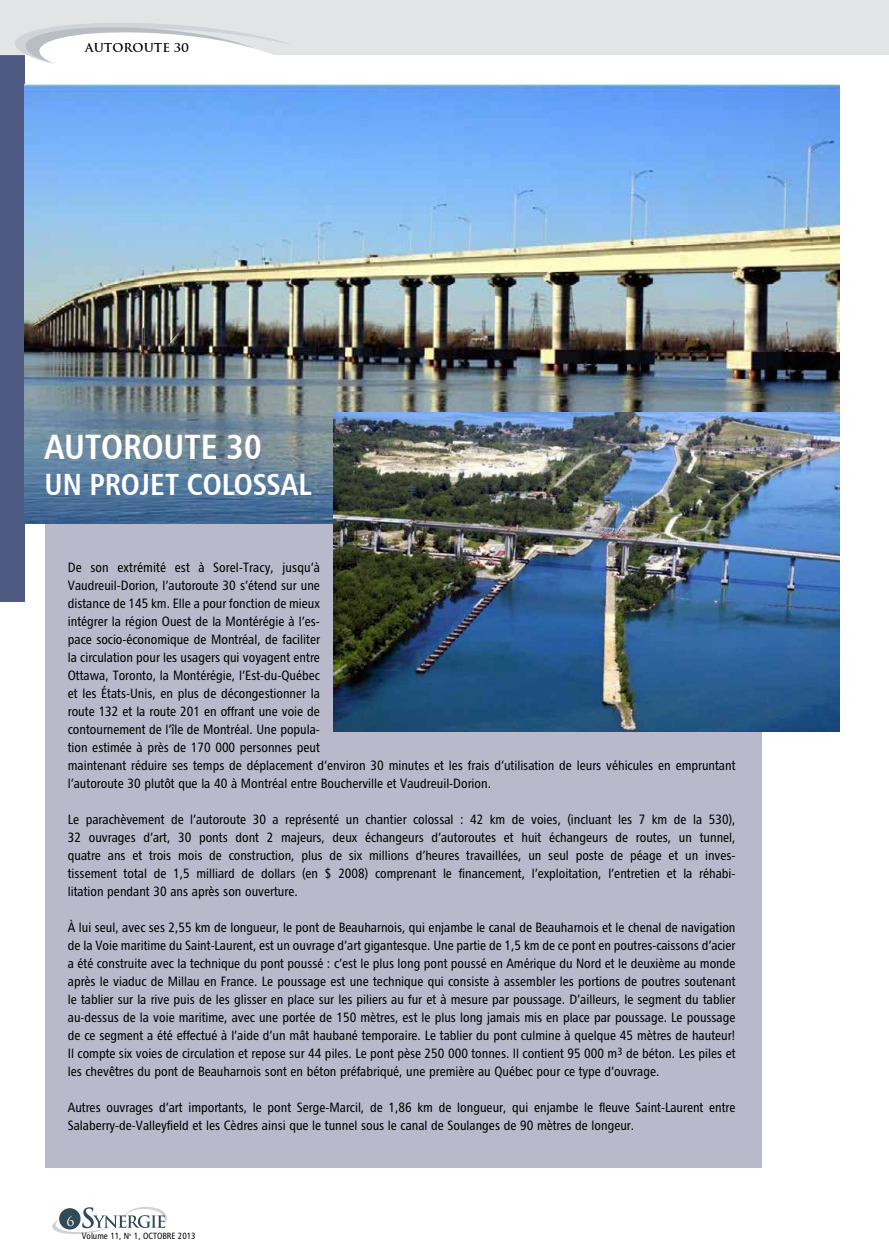
<style>
.page{position:relative;width:889px;height:1255px;background:#fff}
.page>*{position:absolute;margin:0;border:0;box-sizing:border-box;transform-origin:0 0}
.t1{font:34.5px "Chaloult Cond Demi Gras Normal";color:#fff}
.t2{font:30px "Chaloult Cond Demi Gras Normal";color:#fff}
.t3{font:13.5px/18px "Chaloult Cond";color:#000}
.t4{font:13.5px "Trajan";color:#fff}
.t5{font:700 12px "Trajan";color:#000}
.t6{font:9px "Chaloult Cond";color:#000}
</style>
<div class="page">
<div style="left:45px;top:464px;width:716px;height:703px;background:#b9b9cb"></div>
<svg style="left:52px;top:1207px;width:115px;height:27px"></svg>
<div style="left:59px;top:1208px;width:22px;height:21px;background:#314a57;border-radius:50%"></div>
<div style="left:0;top:20px;width:25px;height:581px;background:#4f5a82"></div>
<img style="left:25px;top:85px;width:814px;height:439px">
<img style="left:334px;top:412px;width:505px;height:319px">
<div style="left:0;top:0;width:889px;height:55px;background:#e2e4e6"></div>
<svg style="left:14px;top:19px;width:280px;height:45px"></svg>
<p class="t5" style="left:85px;top:41px;width:105px">AUTOROUTE 30</p>
<h1 class="t1" style="left:45px;top:424px;width:218px">AUTOROUTE 30</h1>
<h2 class="t2" style="left:45px;top:465px;width:268px">UN PROJET COLOSSAL</h2>
<p class="t3" style="left:68px;top:558px;width:669px">De son extrémité est à Sorel-Tracy, jusqu’à<br>Vaudreuil-Dorion, l’autoroute 30 s’étend sur une<br>distance de 145 km. Elle a pour fonction de mieux<br>intégrer la région Ouest de la Montérégie à l’es-<br>pace socio-économique de Montréal, de faciliter<br>la circulation pour les usagers qui voyagent entre<br>Ottawa, Toronto, la Montérégie, l’Est-du-Québec<br>et les États-Unis, en plus de décongestionner la<br>route 132 et la route 201 en offrant une voie de<br>contournement de l’île de Montréal. Une popula-<br>tion estimée à près de 170 000 personnes peut<br>maintenant réduire ses temps de déplacement d’environ 30 minutes et les frais d’utilisation de leurs véhicules en empruntant l’autoroute 30 plutôt que la 40 à Montréal entre Boucherville et Vaudreuil-Dorion.</p>
<p class="t3" style="left:68px;top:810px;width:669px;text-align:justify">Le parachèvement de l’autoroute 30 a représenté un chantier colossal : 42 km de voies, (incluant les 7 km de la 530), 32 ouvrages d’art, 30 ponts dont 2 majeurs, deux échangeurs d’autoroutes et huit échangeurs de routes, un tunnel, quatre ans et trois mois de construction, plus de six millions d’heures travaillées, un seul poste de péage et un inves&shy;tissement total de 1,5 milliard de dollars (en $ 2008) comprenant le financement, l’exploitation, l’entretien et la réhabi&shy;litation pendant 30 ans après son ouverture.</p>
<p class="t3" style="left:68px;top:918px;width:669px;text-align:justify">À lui seul, avec ses 2,55 km de longueur, le pont de Beauharnois, qui enjambe le canal de Beauharnois et le chenal de navigation de la Voie maritime du Saint-Laurent, est un ouvrage d’art gigantesque. Une partie de 1,5 km de ce pont en poutres-caissons d’acier a été construite avec la technique du pont poussé : c’est le plus long pont poussé en Amérique du Nord et le deuxième au monde après le viaduc de Millau en France. Le poussage est une technique qui consiste à assembler les portions de poutres soutenant le tablier sur la rive puis de les glisser en place sur les piliers au fur et à mesure par poussage. D’ailleurs, le segment du tablier au-dessus de la voie maritime, avec une portée de 150 mètres, est le plus long jamais mis en place par poussage. Le poussage de ce segment a été effectué à l’aide d’un mât haubané temporaire. Le tablier du pont culmine à quelque 45 mètres de hauteur!<br>Il compte six voies de circulation et repose sur 44 piles. Le pont pèse 250 000 tonnes. Il contient 95 000 m<sup>3</sup> de béton. Les piles et les chevêtres du pont de Beauharnois sont en béton préfabriqué, une première au Québec pour ce type d’ouvrage.</p>
<p class="t3" style="left:68px;top:1098px;width:669px">Autres ouvrages d’art importants, le pont Serge-Marcil, de 1,86 km de longueur, qui enjambe le fleuve Saint-Laurent entre<br>Salaberry-de-Valleyfield et les Cèdres ainsi que le tunnel sous le canal de Soulanges de 90 mètres de longeur.</p>
<p class="t4" style="left:66px;top:1213px;width:10px">6</p>
<p class="t6" style="left:82px;top:1230px;width:115px">Volume 11, N<sup>o</sup> 1, OCTOBRE 2013</p>
</div>
